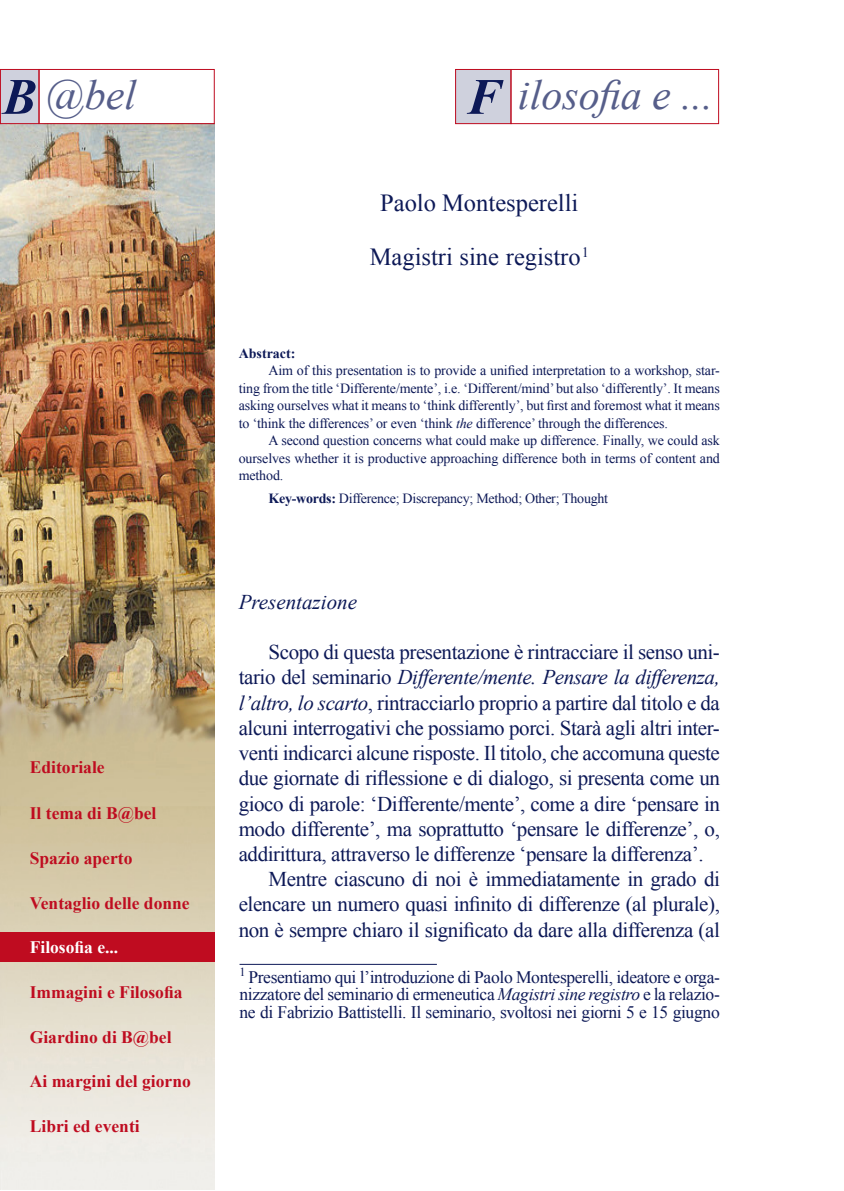
<style>
.page{position:relative;width:844px;height:1191px;background:#fff}
.page>*{position:absolute;margin:0;border:0;box-sizing:border-box;transform-origin:0 0}
.t1{font:italic 42px "Times New Roman";color:#565e8a}
.Titolo{font:24.5px "Times New Roman";color:#0d1957}
.Autore{font:24.5px "Times New Roman";color:#0d1957}
.Testo_Normale{font:21px/25.2px "Times New Roman";letter-spacing:-.02em;color:#0d1957;text-align:justify}
.Titolo_paragrafo{font:italic 21px "Times New Roman";color:#0d1957}
.Note{font:17.5px/17.5px "Times New Roman";letter-spacing:-.02em;color:#0d1957;text-align:justify}
.t2{font:700 17.5px "Times New Roman";color:#bf0c20}
.t3{font:700 17.5px "Times New Roman";color:#fff}
.Testo_Riassunto{font:14px/17.5px "Times New Roman";letter-spacing:-.01em;color:#0d1957;text-align:justify}
.Riassunto{font:700 14px "Times New Roman";color:#0d1957}
.s1{font-weight:700;font-size:51.1px;color:#0d1957}
.s2{font-style:italic}
.s3{font-weight:700}
</style>
<div class="page">
<img style="left:0;top:124px;width:215px;height:1066px">
<div style="left:0;top:69px;width:39px;height:55px;background:#cfd1dd"></div>
<div style="left:0;top:69px;width:39px;height:55px;border:1px solid #bf0c20"></div>
<div style="left:39px;top:69px;width:176px;height:55px;border:1px solid #bf0c20"></div>
<div style="left:455px;top:69px;width:56px;height:55px;background:#cfd1dd"></div>
<div style="left:455px;top:69px;width:56px;height:55px;border:1px solid #bf0c20"></div>
<div style="left:510px;top:69px;width:208px;height:55px;border:1px solid #bf0c20"></div>
<div style="left:0;top:932px;width:215px;height:30px;background:#bf0c20"></div>
<hr style="left:239px;top:964px;width:198px;height:1px;background:#0d1957">
<h1 class="t1" style="left:3px;top:66px;width:135px"><span class="s1">B</span> @bel</h1>
<h1 class="t1" style="left:466px;top:66px;width:248px"><span class="s1">F</span> ilosofia e ...</h1>
<p class="Autore" style="left:380px;top:186px;width:200px">Paolo Montesperelli</p>
<p class="Titolo" style="left:369px;top:240px;width:220px">Magistri sine registro<sup>1</sup></p>
<p class="t2" style="left:30px;top:755px;width:76px">Editoriale</p>
<p class="t2" style="left:30px;top:801px;width:128px">Il tema di B@bel</p>
<p class="t2" style="left:30px;top:846px;width:104px">Spazio aperto</p>
<p class="t2" style="left:30px;top:890px;width:161px">Ventaglio delle donne</p>
<p class="t3" style="left:30px;top:935px;width:90px">Filosofia e...</p>
<p class="t2" style="left:30px;top:980px;width:154px">Immagini e Filosofia</p>
<p class="t2" style="left:30px;top:1024px;width:143px">Giardino di B@bel</p>
<p class="t2" style="left:30px;top:1069px;width:162px">Ai margini del giorno</p>
<p class="t2" style="left:30px;top:1114px;width:111px">Libri ed eventi</p>
<p class="Riassunto" style="left:239px;top:343px;width:58px">Abstract:</p>
<p class="Testo_Riassunto" style="left:239px;top:361px;width:482px;text-indent:30px">Aim of this presentation is to provide a unified interpretation to a workshop, star&shy;ting from the title ‘Differente/mente’, i.e. ‘Different/mind’ but also ‘differently’. It means asking ourselves what it means to ‘think differently’, but first and foremost what it means to ‘think the differences’ or even ‘think <span class="s2">the</span> difference’ through the differences.</p>
<p class="Testo_Riassunto" style="left:239px;top:431px;width:482px;text-indent:30px">A second question concerns what could make up difference. Finally, we could ask ourselves whether it is productive approaching difference both in terms of content and method.</p>
<p class="Testo_Riassunto" style="left:268px;top:489px;width:341px"><span class="s3">Key-words:</span> Difference; Discrepancy; Method; Other; Thought</p>
<p class="Titolo_paragrafo" style="left:239px;top:587px;width:120px">Presentazione</p>
<p class="Testo_Normale" style="left:239px;top:639px;width:482px;text-indent:30px">Scopo di questa presentazione è rintracciare il senso uni&shy;tario del seminario <span class="s2">Differente/mente. Pensare la differenza, l’altro, lo scarto</span>, rintracciarlo proprio a partire dal titolo e da alcuni interrogativi che possiamo porci. Starà agli altri inter&shy;venti indicarci alcune risposte. Il titolo, che accomuna queste due giornate di riflessione e di dialogo, si presenta come un gioco di parole: ‘Differente/mente’, come a dire ‘pensare in modo differente’, ma soprattutto ‘pensare le differenze’, o, addirittura, attraverso le differenze ‘pensare la differenza’.</p>
<p class="Testo_Normale" style="left:239px;top:866px;width:482px;text-indent:30px">Mentre ciascuno di noi è immediatamente in grado di elencare un numero quasi infinito di differenze (al plurale), non è sempre chiaro il significato da dare alla differenza (al</p>
<p class="Note" style="left:239px;top:967px;width:482px"><sup>1</sup> Presentiamo qui l’introduzione di Paolo Montesperelli, ideatore e orga&shy;nizzatore del seminario di ermeneutica <span class="s2">Magistri sine registro</span> e la relazio&shy;ne di Fabrizio Battistelli. Il seminario, svoltosi nei giorni 5 e 15 giugno</p>
</div>
